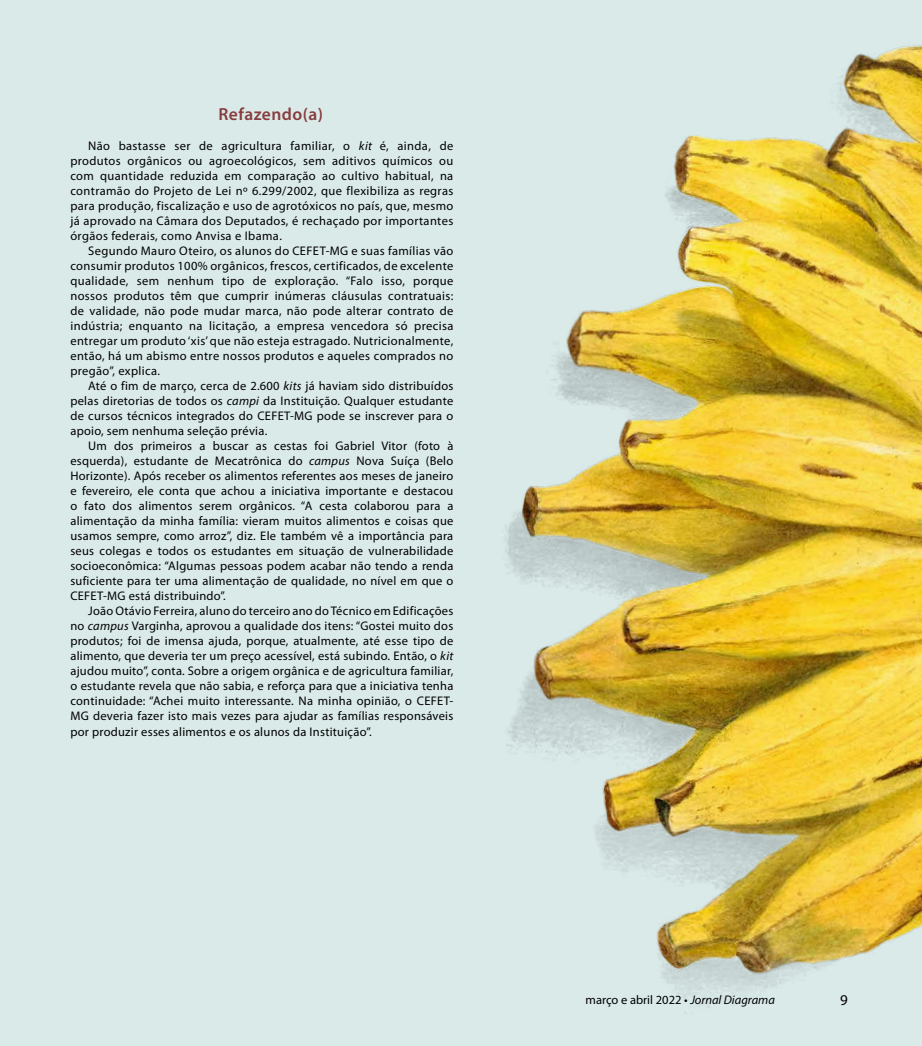
<style>
.page{position:relative;width:922px;height:1046px;background:#fff}
.page>*{position:absolute;margin:0;border:0;box-sizing:border-box;transform-origin:0 0}
.t1{font:17.5px "Myriad Variable Concept";letter-spacing:.025em;color:#873d3e}
.t2{font:15px "Myriad Pro";color:#000}
.t3{font:12.5px/15px "Myriad Pro";letter-spacing:.02em;color:#000;text-align:justify}
.t4{font:12.5px "Myriad Pro";color:#000}
.s1{font-style:italic}
</style>
<div class="page">
<div style="left:0;top:0;width:921px;height:1045px;background:#daeae9"></div>
<img style="left:505px;top:45px;width:416px;height:969px">
<h1 class="t1" style="left:218px;top:104px;width:106px">Refazendo(a)</h1>
<p class="t3" style="left:70px;top:138px;width:384px;text-indent:18px">Não bastasse ser de agricultura familiar, o <span class="s1">kit</span> é, ainda, de produtos orgânicos ou agroecológicos, sem aditivos químicos ou com quantidade reduzida em comparação ao cultivo habitual, na contramão do Projeto de Lei nº 6.299/2002, que flexibiliza as regras para produção, fiscalização e uso de agrotóxicos no país, que, mesmo já aprovado na Câmara dos Deputados, é rechaçado por importantes órgãos federais, como Anvisa e Ibama.</p>
<p class="t3" style="left:70px;top:243px;width:384px;text-indent:18px">Segundo Mauro Oteiro, os alunos do CEFET-MG e suas famílias vão consumir produtos 100% orgânicos, frescos, certificados, de excelente qualidade, sem nenhum tipo de exploração. “Falo isso, porque nossos produtos têm que cumprir inúmeras cláusulas contratuais: de validade, não pode mudar marca, não pode alterar contrato de indústria; enquanto na licitação, a empresa vencedora só precisa entregar um produto ‘xis’ que não esteja estragado. Nutricionalmente, então, há um abismo entre nossos produtos e aqueles comprados no pregão”, explica.</p>
<p class="t3" style="left:70px;top:378px;width:384px;text-indent:18px">Até o fim de março, cerca de 2.600 <span class="s1">kits</span> já haviam sido distribuídos pelas diretorias de todos os <span class="s1">campi</span> da Instituição. Qualquer estudante de cursos técnicos integrados do CEFET-MG pode se inscrever para o apoio, sem nenhuma seleção prévia.</p>
<p class="t3" style="left:70px;top:438px;width:384px;text-indent:18px">Um dos primeiros a buscar as cestas foi Gabriel Vitor (foto à esquerda), estudante de Mecatrônica do <span class="s1">campus</span> Nova Suíça (Belo Horizonte). Após receber os alimentos referentes aos meses de janeiro e fevereiro, ele conta que achou a iniciativa importante e destacou o fato dos alimentos serem orgânicos. “A cesta colaborou para a alimentação da minha família: vieram muitos alimentos e coisas que usamos sempre, como arroz”, diz. Ele também vê a importância para seus colegas e todos os estudantes em situação de vulnerabilidade socioeconômica: “Algumas pessoas podem acabar não tendo a renda suficiente para ter uma alimentação de qualidade, no nível em que o CEFET-MG está distribuindo”.</p>
<p class="t3" style="left:70px;top:603px;width:384px;text-indent:18px">João Otávio Ferreira, aluno do terceiro ano do Técnico em Edificações no <span class="s1">campus</span> Varginha, aprovou a qualidade dos itens: “Gostei muito dos produtos; foi de imensa ajuda, porque, atualmente, até esse tipo de alimento, que deveria ter um preço acessível, está subindo. Então, o <span class="s1">kit </span>ajudou muito”, conta. Sobre a origem orgânica e de agricultura familiar, o estudante revela que não sabia, e reforça para que a iniciativa tenha continuidade: “Achei muito interessante. Na minha opinião, o CEFET-MG deveria fazer isto mais vezes para ajudar as famílias responsáveis por produzir esses alimentos e os alunos da Instituição”.</p>
<p class="t4" style="left:585px;top:992px;width:191px">março e abril 2022 • <span class="s1">Jornal Diagrama</span></p>
<p class="t2" style="left:840px;top:990px;width:9px">9</p>
</div>
